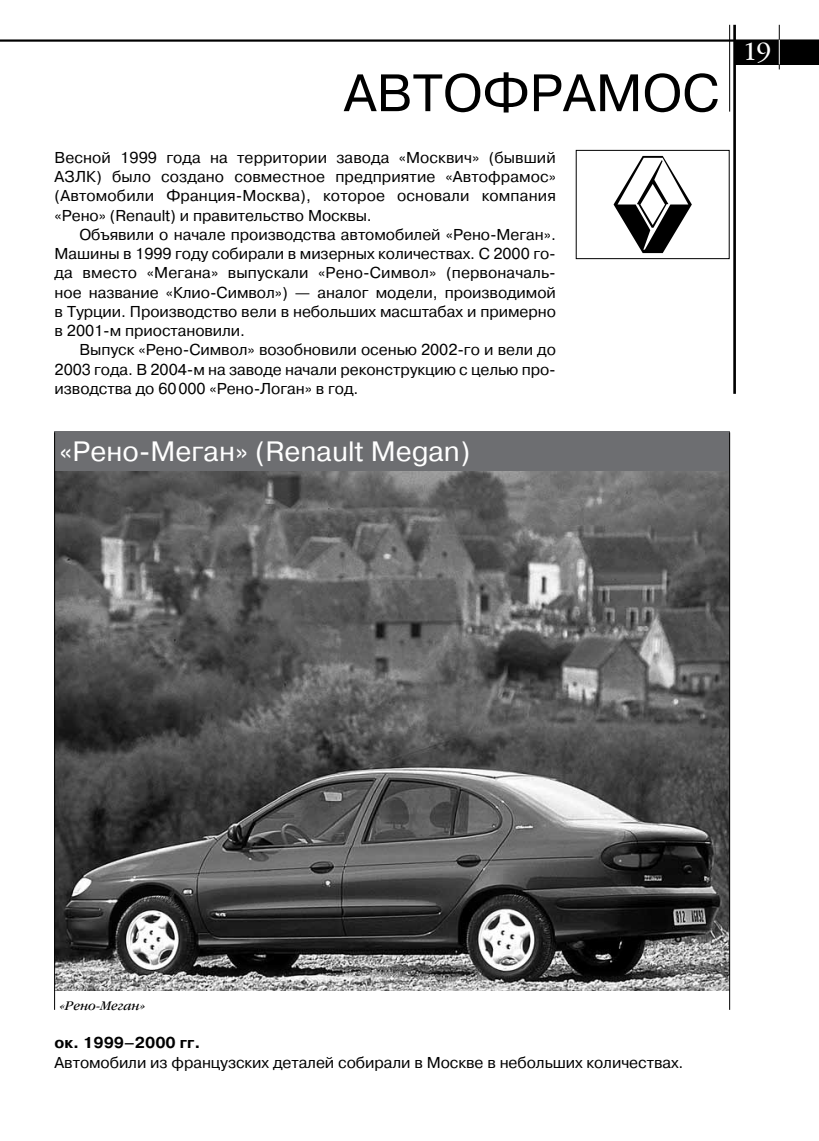
<style>
.page{position:relative;width:819px;height:1141px;background:#fff}
.page>*{position:absolute;margin:0;border:0;box-sizing:border-box;transform-origin:0 0}
.t1{font:52.5px "Pragmatica";color:#000}
.t2{font:28px "Pragmatica";color:#fff}
.t3{font:24.5px "Garamond Book ITC";color:#fff;scale:.94 1}
.t4{font:15.75px/19.2px "Pragmatica";letter-spacing:-.005em;color:#000;text-align:justify}
.t5{font:700 15.75px "Pragmatica";color:#000}
.t6{font:italic 12.25px "Garamond Book ITC";color:#000}
</style>
<div class="page">
<div style="left:734px;top:40px;width:85px;height:24px;background:#000"></div>
<hr style="left:0;top:40px;width:819px;height:1px;background:#000">
<hr style="left:778px;top:25px;width:1px;height:44px;background:#000">
<svg style="left:778px;top:40px;width:1px;height:24px"></svg>
<hr style="left:729px;top:25px;width:1px;height:87px;background:#000">
<hr style="left:733px;top:25px;width:2px;height:369px;background:#000">
<svg style="left:613px;top:156px;width:78px;height:97px"></svg>
<div style="left:575px;top:150px;width:154px;height:109px;border:1px solid #000"></div>
<img style="left:55px;top:471px;width:674px;height:520px">
<div style="left:55px;top:431px;width:674px;height:40px;background:#6d6e71"></div>
<hr style="left:729px;top:432px;width:1px;height:578px;background:#000">
<hr style="left:54px;top:432px;width:1px;height:578px;background:#000">
<h1 class="t1" style="left:344px;top:61px;width:377px">АВТОФРАМОС</h1>
<p class="t4" style="left:55px;top:148px;width:503px">Весной 1999 года на территории завода «Москвич» (бывший АЗЛК) было создано совместное предприятие «Автофрамос» (Автомобили Франция-Москва), которое основали компания «Рено» (Renault) и правительство Москвы.</p>
<p class="t4" style="left:55px;top:225px;width:503px;text-indent:25px">Объявили о начале производства автомобилей «Рено-Меган».<br>Машины в 1999 году собирали в мизерных количествах. С 2000 го&shy;да вместо «Мегана» выпускали «Рено-Символ» (первоначаль&shy;ное название «Клио-Символ») — аналог модели, производимой в Турции. Производство вели в небольших масштабах и примерно в 2001-м приостановили.</p>
<p class="t4" style="left:55px;top:341px;width:503px;text-indent:25px">Выпуск «Рено-Символ» возобновили осенью 2002-го и вели до 2003 года. В 2004-м на заводе начали реконструкцию с целью про&shy;изводства до 60000 «Рено-Логан» в год.</p>
<h2 class="t2" style="left:60px;top:434px;width:412px">«Рено-Меган» (Renault Megan)</h2>
<h3 class="t3" style="left:742px;top:36px;width:31px">19</h3>
<p class="t6" style="left:60px;top:998px;width:87px">«Рено-Меган»</p>
<p class="t5" style="left:55px;top:1033px;width:147px">ок. 1999–2000 гг.</p>
<p class="t4" style="left:55px;top:1053px;width:630px">Автомобили из французских деталей собирали в Москве в небольших количествах.</p>
</div>
